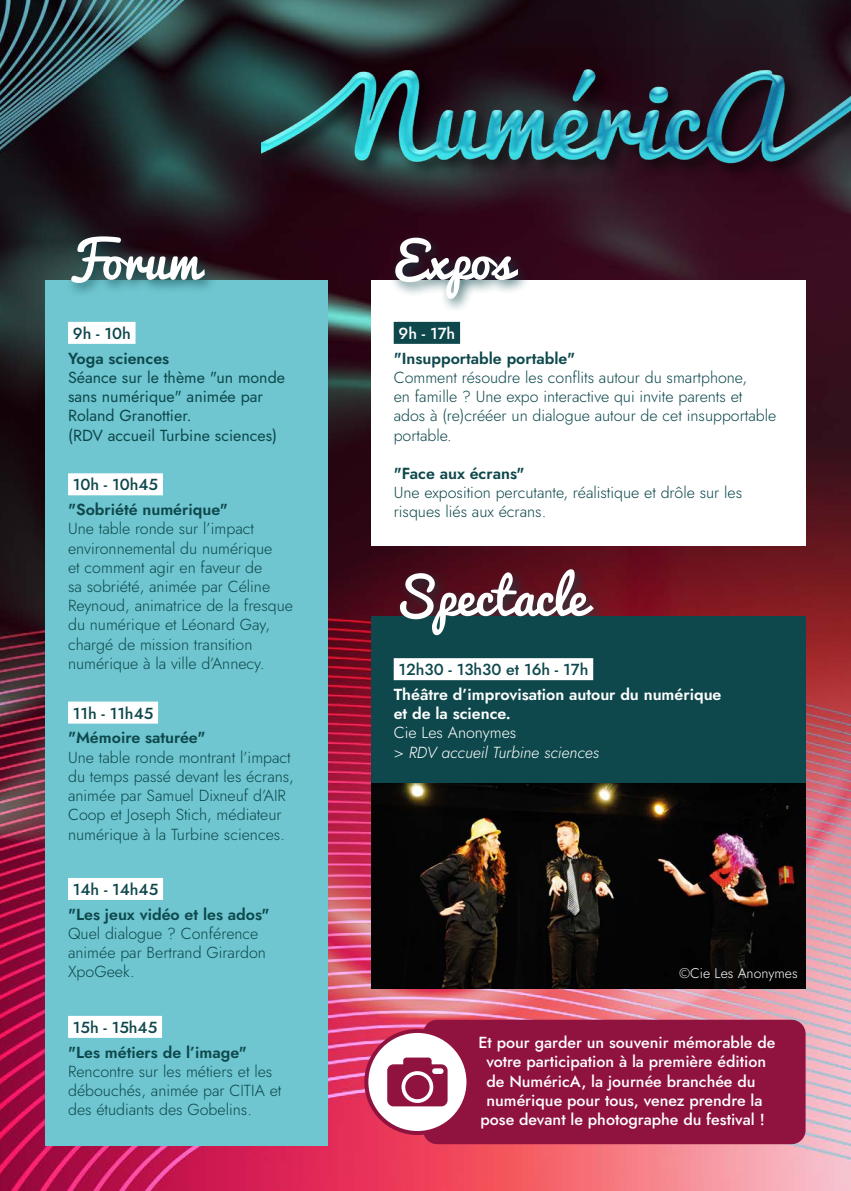
<style>
.page{position:relative;width:851px;height:1191px;background:#fff}
.page>*{position:absolute;margin:0;border:0;box-sizing:border-box;transform-origin:0 0}
.t1{font:50px "Pacifico";color:#fff}
.t2{font:300 16px/19.2px "Jost";color:#0e484c}
.t3{font:500 16px "Jost";color:#fff}
.t4{font:600 16px "Jost";color:#0e484c}
.t5{font:16px/19.2px "Jost";color:#0e484c}
.t6{font:500 16px "Jost";color:#0e484c}
.t7{font:600 16px/19.2px "Jost";color:#fff}
.t8{font:italic 300 16px/19.2px "Jost";color:#fff}
.t9{font:300 14px "Jost";color:#fff}
.s1{font-style:normal}
</style>
<div class="page">
<img style="left:0;top:0;width:850px;height:1191px">
<div style="left:371px;top:616px;width:434px;height:167px;background:#0e484c"></div>
<div style="left:393px;top:658px;width:200px;height:22px;background:#fff"></div>
<div style="left:423px;top:1019px;width:382px;height:125px;background:#90123f;border-radius:14px"></div>
<div style="left:371px;top:280px;width:434px;height:265px;background:#fff"></div>
<div style="left:393px;top:322px;width:67px;height:22px;background:#0e484c"></div>
<div style="left:45px;top:280px;width:283px;height:865px;background:#6fc6d0"></div>
<div style="left:68px;top:322px;width:67px;height:22px;background:#fff"></div>
<div style="left:68px;top:473px;width:95px;height:22px;background:#fff"></div>
<div style="left:68px;top:701px;width:90px;height:22px;background:#fff"></div>
<div style="left:68px;top:878px;width:95px;height:22px;background:#fff"></div>
<div style="left:68px;top:1016px;width:94px;height:22px;background:#fff"></div>
<img style="left:262px;top:48px;width:588px;height:143px">
<div style="left:64px;top:230px;width:155px;height:67px;background:#0e484c;opacity:.75"></div>
<div style="left:393px;top:563px;width:214px;height:86px;background:#0e484c;opacity:.75"></div>
<div style="left:388px;top:231px;width:144px;height:82px;background:#0e484c;opacity:.75"></div>
<img style="left:371px;top:783px;width:434px;height:205px">
<div style="left:366px;top:1031px;width:102px;height:102px;background:#fff;border-radius:50%"></div>
<div style="left:364px;top:1029px;width:106px;height:106px;border:4px solid #90123f;border-radius:50%"></div>
<svg style="left:387px;top:1057px;width:60px;height:49px"></svg>
<h1 class="t1" style="left:68px;top:233px;width:133px">Forum</h1>
<p class="t6" style="left:73px;top:322px;width:59px">9h - 10h</p>
<p class="t4" style="left:68px;top:347px;width:103px">Yoga sciences</p>
<p class="t5" style="left:68px;top:368px;width:218px">Séance sur le thème "un monde sans numérique" animée par<br>Roland Granottier.<br>(RDV accueil Turbine sciences)</p>
<p class="t6" style="left:73px;top:474px;width:87px">10h - 10h45</p>
<p class="t4" style="left:68px;top:499px;width:161px">"Sobriété numérique"</p>
<p class="t2" style="left:68px;top:519px;width:226px">Une table ronde sur l’impact environnemental du numérique<br>et comment agir en faveur de<br>sa sobriété, animée par Céline<br>Reynoud, animatrice de la fresque du numérique et Léonard Gay, chargé de mission transition numérique à la ville d’Annecy.</p>
<p class="t6" style="left:73px;top:702px;width:82px">11h - 11h45</p>
<p class="t4" style="left:68px;top:727px;width:139px">"Mémoire saturée"</p>
<p class="t2" style="left:68px;top:747px;width:227px">Une table ronde montrant l’impact du temps passé devant les écrans, animée par Samuel Dixneuf d’AIR<br>Coop et Joseph Stich, médiateur numérique à la Turbine sciences.</p>
<p class="t6" style="left:73px;top:878px;width:87px">14h - 14h45</p>
<p class="t4" style="left:68px;top:903px;width:203px">"Les jeux vidéo et les ados"</p>
<p class="t2" style="left:68px;top:924px;width:199px">Quel dialogue ? Conférence animée par Bertrand Girardon<br>XpoGeek.</p>
<p class="t6" style="left:73px;top:1016px;width:86px">15h - 15h45</p>
<p class="t4" style="left:68px;top:1041px;width:180px">"Les métiers de l’image"</p>
<p class="t2" style="left:68px;top:1062px;width:215px">Rencontre sur les métiers et les débouchés, animée par CITIA et des étudiants des Gobelins.</p>
<h1 class="t1" style="left:393px;top:233px;width:120px">Expos</h1>
<p class="t3" style="left:398px;top:322px;width:58px">9h - 17h</p>
<p class="t4" style="left:393px;top:347px;width:183px">"Insupportable portable"</p>
<p class="t2" style="left:393px;top:368px;width:384px">Comment résoudre les conflits autour du smartphone,<br>en famille ? Une expo interactive qui invite parents et ados à (re)crééer un dialogue autour de cet insupportable portable.</p>
<p class="t4" style="left:393px;top:462px;width:132px">"Face aux écrans"</p>
<p class="t2" style="left:393px;top:483px;width:350px">Une exposition percutante, réalistique et drôle sur les risques liés aux écrans.</p>
<h1 class="t1" style="left:393px;top:569px;width:194px">Spectacle</h1>
<p class="t6" style="left:398px;top:658px;width:191px">12h30 - 13h30 et 16h - 17h</p>
<p class="t7" style="left:393px;top:685px;width:329px">Théâtre d’improvisation autour du numérique et de la science.</p>
<p class="t8" style="left:393px;top:723px;width:207px"><span class="s1">Cie Les Anonymes<br>&gt;</span> RDV accueil Turbine sciences</p>
<p class="t9" style="left:679px;top:963px;width:120px">©Cie Les Anonymes</p>
<p class="t3" style="left:478px;top:1031px;width:298px">Et pour garder un souvenir mémorable de</p>
<p class="t3" style="left:486px;top:1050px;width:281px">votre participation à la première édition</p>
<p class="t3" style="left:486px;top:1070px;width:270px">de NuméricA, la journée branchée du</p>
<p class="t3" style="left:486px;top:1089px;width:277px">numérique pour tous, venez prendre la</p>
<p class="t3" style="left:480px;top:1108px;width:286px">pose devant le photographe du festival !</p>
</div>
